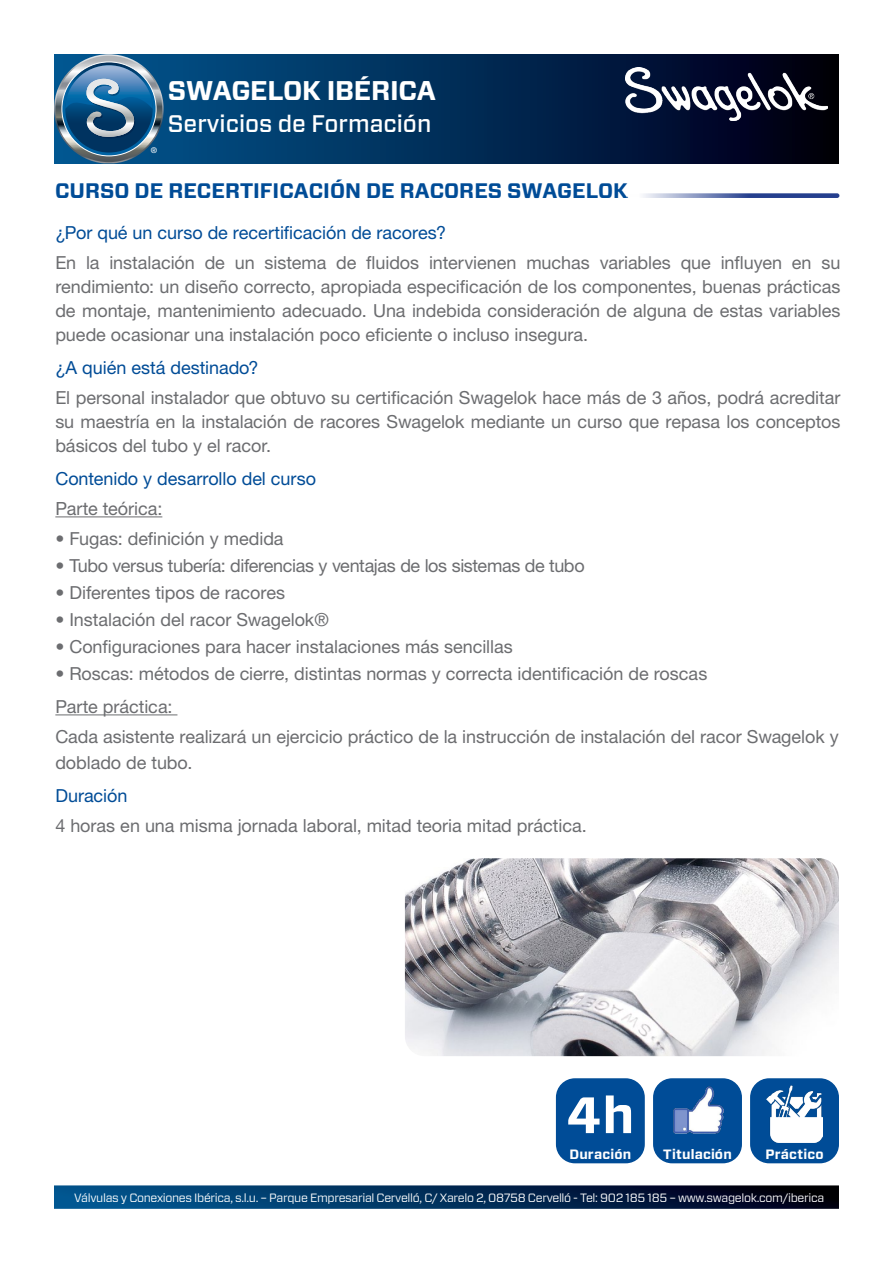
<style>
.page{position:relative;width:893px;height:1263px;background:#fff}
.page>*{position:absolute;margin:0;border:0;box-sizing:border-box;transform-origin:0 0}
.t1{font:700 51px "Forza";color:#fff}
.t2{font:700 27px "Forza";letter-spacing:-.01em;color:#fff}
.t3{font:500 24px "Forza";color:#fff}
.t4{font:700 21px "Forza";color:#004c97}
.t5{font:18.15px "Helvetica Neue LT Std";color:#6c6d70}
.t6{font:18px/24px "Helvetica Neue LT Std";letter-spacing:-.005em;color:#6c6d70;text-align:justify}
.t7{font:18px "Helvetica Neue LT Std";letter-spacing:-.005em;color:#004c97}
.t8{font:700 13.5px "Forza";letter-spacing:.01em;color:#fff}
.t9{font:12px "Forza";letter-spacing:-.025em;color:#fff}
.t10{font:500 7.95px "Helvetica Neue LT Std";color:#fff}
</style>
<div class="page">
<svg style="left:164px;top:54px;width:675px;height:109px;background:#002952"></svg>
<svg style="left:54px;top:54px;width:110px;height:109px;background:#417398"></svg>
<img style="left:625px;top:68px;width:202px;height:53px">
<svg style="left:54px;top:1185px;width:785px;height:24px;background:#063058"></svg>
<hr style="left:55px;top:516px;width:107px;height:1px;background:#6c6d70">
<hr style="left:55px;top:714px;width:122px;height:1px;background:#6c6d70">
<img style="left:405px;top:858px;width:434px;height:198px">
<svg style="left:628px;top:193px;width:211px;height:5px"></svg>
<div style="left:557px;top:1079px;width:87px;height:83px;background:#004c97;border-radius:18px"></div>
<div style="left:556px;top:1078px;width:89px;height:85px;border:2px solid #004c97;border-radius:18px"></div>
<div style="left:654px;top:1079px;width:87px;height:83px;background:#004c97;border-radius:18px"></div>
<div style="left:653px;top:1078px;width:89px;height:85px;border:2px solid #004c97;border-radius:18px"></div>
<img style="left:673px;top:1086px;width:51px;height:48px">
<div style="left:751px;top:1079px;width:87px;height:83px;background:#004c97;border-radius:18px"></div>
<div style="left:750px;top:1078px;width:89px;height:85px;border:2px solid #004c97;border-radius:18px"></div>
<img style="left:766px;top:1085px;width:57px;height:57px">
<p class="t10" style="left:151px;top:146px;width:8px">®</p>
<p class="t2" style="left:168px;top:73px;width:270px">SWAGELOK IBÉRICA</p>
<p class="t3" style="left:168px;top:107px;width:265px">Servicios de Formación</p>
<p class="t4" style="left:55px;top:177px;width:574px">CURSO DE RECERTIFICACIÓN DE RACORES SWAGELOK</p>
<p class="t7" style="left:55px;top:222px;width:392px">¿Por qué un curso de recertificación de racores?</p>
<p class="t6" style="left:55px;top:250px;width:787px">En la instalación de un sistema de fluidos intervienen muchas variables que influyen en su rendimiento: un diseño correcto, apropiada especificación de los componentes, buenas prácticas de montaje, mantenimiento adecuado. Una indebida consideración de alguna de estas variables puede ocasionar una instalación poco eficiente o incluso insegura.</p>
<p class="t7" style="left:55px;top:357px;width:205px">¿A quién está destinado?</p>
<p class="t6" style="left:55px;top:385px;width:787px">El personal instalador que obtuvo su certificación Swagelok hace más de 3 años, podrá acreditar su maestría en la instalación de racores Swagelok mediante un curso que repasa los conceptos básicos del tubo y el racor.</p>
<p class="t7" style="left:55px;top:468px;width:262px">Contenido y desarrollo del curso</p>
<p class="t5" style="left:55px;top:498px;width:108px">Parte teórica:</p>
<p class="t6" style="left:55px;top:526px;width:230px">• Fugas: definición y medida</p>
<p class="t6" style="left:55px;top:553px;width:531px">• Tubo versus tubería: diferencias y ventajas de los sistemas de tubo</p>
<p class="t6" style="left:55px;top:580px;width:231px">• Diferentes tipos de racores</p>
<p class="t6" style="left:55px;top:607px;width:275px">• Instalación del racor Swagelok®</p>
<p class="t6" style="left:55px;top:634px;width:459px">• Configuraciones para hacer instalaciones más sencillas</p>
<p class="t6" style="left:55px;top:661px;width:653px">• Roscas: métodos de cierre, distintas normas y correcta identificación de roscas</p>
<p class="t6" style="left:55px;top:694px;width:119px">Parte práctica:</p>
<p class="t6" style="left:55px;top:724px;width:785px;line-height:25.5px">Cada asistente realizará un ejercicio práctico de la instrucción de instalación del racor Swagelok y doblado de tubo.</p>
<p class="t7" style="left:55px;top:784px;width:74px">Duración</p>
<p class="t6" style="left:55px;top:813px;width:533px">4 horas en una misma jornada laboral, mitad teoria mitad práctica.</p>
<p class="t1" style="left:566px;top:1081px;width:70px">4 h</p>
<p class="t8" style="left:569px;top:1145px;width:63px">Duración</p>
<p class="t8" style="left:663px;top:1145px;width:70px">Titulación</p>
<p class="t8" style="left:765px;top:1145px;width:60px">Práctico</p>
<p class="t9" style="left:74px;top:1189px;width:752px">Válvulas y Conexiones Ibérica, s.l.u. – Parque Empresarial Cervelló, C/ Xarelo 2, 08758 Cervelló - Tel: 902 185 185 – www.swagelok.com/iberica</p>
</div>
